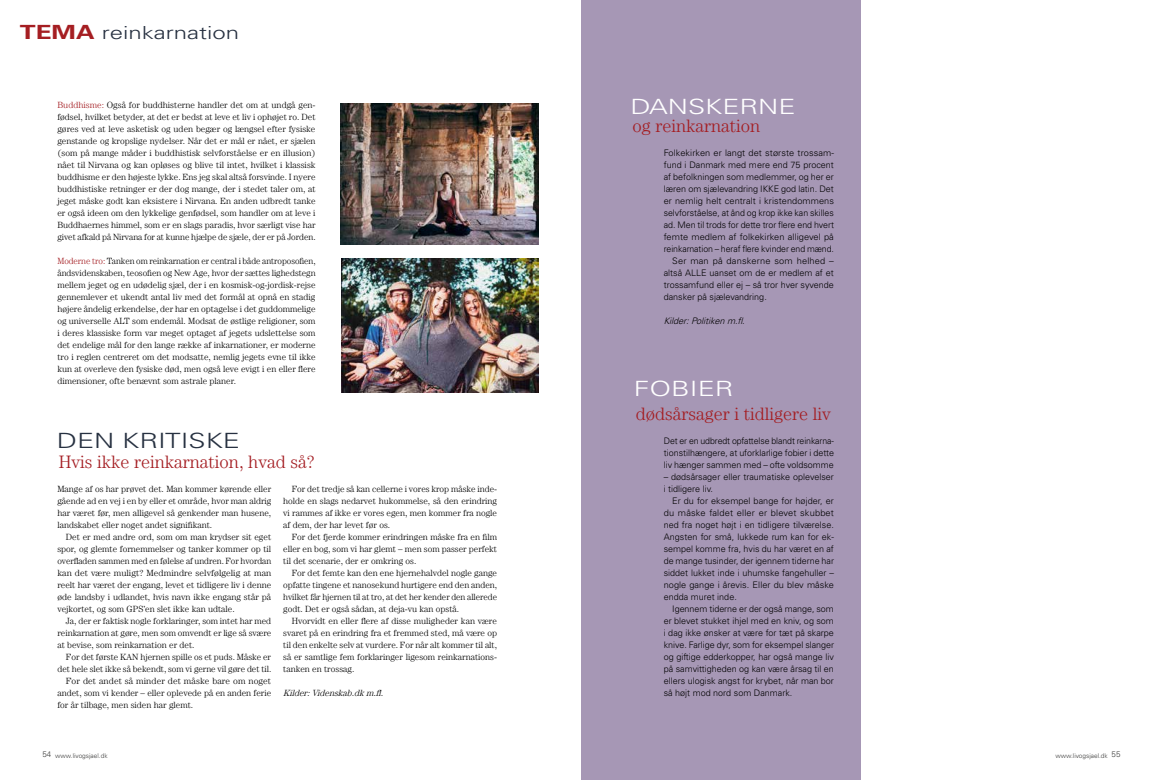
<style>
.page{position:relative;width:1163px;height:780px;background:#fff}
.page>*{position:absolute;margin:0;border:0;box-sizing:border-box;transform-origin:0 0}
.t1{font:300 21px "Univers LT Std";color:#fff;scale:1.33 1}
.t2{font:300 21px "Univers LT Std";color:#273141;scale:1.33 1}
.t3{font:300 18px "Century";color:#a41d22}
.t4{font:300 18px "Univers LT Std";color:#273141;scale:1.33 1}
.t5{font:300 9px/12px "Century";color:#000;text-align:justify}
.t6{font:300 9px/12px "Univers LT Std";color:#000;text-align:justify}
.t7{font:italic 300 9px "Century";color:#000}
.t8{font:italic 300 9px "Univers LT Std";color:#000}
.t9{font:300 6.5px "Univers LT Std";color:#3a3a39}
.s1{font-weight:700;font-size:19.5px;color:#a51e22}
.s2{color:#a41d22}
.s3{font-size:8px}
</style>
<div class="page">
<div style="left:581px;top:0;width:279px;height:780px;background:#a697b5"></div>
<img style="left:340px;top:104px;width:199px;height:140px">
<img style="left:341px;top:259px;width:198px;height:134px">
<h2 class="t4" style="left:20px;top:22px;width:166px"><span class="s1">TEMA</span> reinkarnation</h2>
<p class="t5" style="left:57px;top:99px;width:260px"><span class="s2">Buddhisme:</span> Også for buddhisterne handler det om at undgå gen&shy;fødsel, hvilket betyder, at det er bedst at leve et liv i ophøjet ro. Det gøres ved at leve asketisk og uden begær og længsel efter fysiske genstande og kropslige nydelser. Når det er mål er nået, er sjælen (som på mange måder i buddhistisk selvforståelse er en illusion) nået til Nirvana og kan opløses og blive til intet, hvilket i klassisk buddhisme er den højeste lykke. Ens jeg skal altså forsvinde. I nyere buddhistiske retninger er der dog mange, der i stedet taler om, at jeget måske godt kan eksistere i Nirvana. En anden udbredt tanke er også ideen om den lykkelige genfødsel, som handler om at leve i Buddhaernes himmel, som er en slags paradis, hvor særligt vise har givet afkald på Nirvana for at kunne hjælpe de sjæle, der er på Jorden.</p>
<p class="t5" style="left:57px;top:255px;width:260px"><span class="s2">Moderne tro:</span> Tanken om reinkarnation er central i både antroposofien, åndsvidenskaben, teosofien og New Age, hvor der sættes lighedstegn mellem jeget og en udødelig sjæl, der i en kosmisk-og-jordisk-rejse gennemlever et ukendt antal liv med det formål at opnå en stadig højere åndelig erkendelse, der har en optagelse i det guddommelige og universelle ALT som endemål. Modsat de østlige religioner, som i deres klassiske form var meget optaget af jegets udslettelse som det endelige mål for den lange række af inkarnationer, er moderne tro i reglen centreret om det modsatte, nemlig jegets evne til ikke kun at overleve den fysiske død, men også leve evigt i en eller flere dimensioner, ofte benævnt som astrale planer.</p>
<h1 class="t2" style="left:57px;top:428px;width:139px">DEN KRITISKE</h1>
<h2 class="t3" style="left:59px;top:451px;width:257px">Hvis ikke reinkarnation, hvad så?</h2>
<p class="t5" style="left:57px;top:483px;width:215px">Mange af os har prøvet det. Man kommer kørende eller gående ad en vej i en by eller et område, hvor man aldrig har været før, men alligevel så genkender man husene, landskabet eller noget andet signifikant.</p>
<p class="t5" style="left:57px;top:531px;width:215px;text-indent:9px">Det er med andre ord, som om man krydser sit eget spor, og glemte fornemmelser og tanker kommer op til overfladen sammen med en følelse af undren. For hvordan kan det være muligt? Medmindre selvfølgelig at man reelt har været der engang, levet et tidligere liv i denne øde landsby i udlandet, hvis navn ikke engang står på vejkortet, og som GPS’en slet ikke kan udtale.</p>
<p class="t5" style="left:57px;top:615px;width:215px;text-indent:9px">Ja, der er faktisk nogle forklaringer, som intet har med reinkarnation at gøre, men som omvendt er lige så svære at bevise, som reinkarnation er det.</p>
<p class="t5" style="left:66px;top:651px;width:207px">For det første KAN hjernen spille os et puds. Måske er</p>
<p class="t5" style="left:57px;top:663px;width:215px">det hele slet ikke så bekendt, som vi gerne vil gøre det til.</p>
<p class="t5" style="left:66px;top:675px;width:207px">For det andet så minder det måske bare om noget</p>
<p class="t5" style="left:57px;top:687px;width:215px">andet, som vi kender – eller oplevede på en anden ferie</p>
<p class="t5" style="left:57px;top:699px;width:137px">for år tilbage, men siden har glemt.</p>
<p class="t5" style="left:283px;top:483px;width:215px;text-indent:9px">For det tredje så kan cellerne i vores krop måske inde&shy;holde en slags nedarvet hukommelse, så den erindring vi rammes af ikke er vores egen, men kommer fra nogle af dem, der har levet før os.</p>
<p class="t5" style="left:283px;top:531px;width:215px;text-indent:9px">For det fjerde kommer erindringen måske fra en film eller en bog, som vi har glemt – men som passer perfekt til det scenarie, der er omkring os.</p>
<p class="t5" style="left:283px;top:567px;width:215px;text-indent:9px">For det femte kan den ene hjernehalvdel nogle gange opfatte tingene et nanosekund hurtigere end den anden, hvilket får hjernen til at tro, at det her kender den allerede godt. Det er også sådan, at deja-vu kan opstå.</p>
<p class="t5" style="left:283px;top:615px;width:215px;text-indent:9px">Hvorvidt en eller flere af disse muligheder kan være svaret på en erindring fra et fremmed sted, må være op til den enkelte selv at vurdere. For når alt kommer til alt, så er samtlige fem forklaringer ligesom reinkarnations&shy;tanken en trossag.</p>
<p class="t7" style="left:283px;top:688px;width:104px">Kilder:Videnskab.dkm.fl.</p>
<h1 class="t1" style="left:630px;top:94px;width:125px">DANSKERNE</h1>
<h2 class="t3" style="left:632px;top:115px;width:129px">og reinkarnation</h2>
<p class="t6" style="left:663px;top:147px;width:172px">Folkekirken er langt det største trossam-</p>
<p class="t6" style="left:663px;top:159px;width:172px">fund i Danmark med mere end 75 procent</p>
<p class="t6" style="left:663px;top:171px;width:172px">af befolkningen som medlemmer, og her er</p>
<p class="t6" style="left:663px;top:183px;width:172px">læren om sjælevandring IKKE god latin. Det</p>
<p class="t6" style="left:663px;top:195px;width:172px">er nemlig helt centralt i kristendommens</p>
<p class="t6" style="left:663px;top:207px;width:171px">selvforståelse, at ånd og krop ikke kan skilles</p>
<p class="t6" style="left:663px;top:219px;width:172px">ad. Men til trods for dette tror flere end hvert</p>
<p class="t6" style="left:663px;top:231px;width:172px">femte medlem af folkekirken alligevel på</p>
<p class="t6" style="left:663px;top:243px;width:172px">reinkarnation – heraf flere kvinder end mænd.</p>
<p class="t6" style="left:672px;top:255px;width:163px">Ser man på danskerne som helhed –</p>
<p class="t6" style="left:663px;top:267px;width:172px">altså ALLE uanset om de er medlem af et</p>
<p class="t6" style="left:663px;top:279px;width:172px">trossamfund eller ej – så tror hver syvende</p>
<p class="t6" style="left:663px;top:291px;width:105px">dansker på sjælevandring.</p>
<p class="t8" style="left:663px;top:315px;width:85px">Kilder:Politikenm.fl.</p>
<h1 class="t1" style="left:633px;top:376px;width:76px">FOBIER</h1>
<h2 class="t3" style="left:635px;top:403px;width:196px">dødsårsager i tidligere liv</h2>
<p class="t6" style="left:663px;top:435px;width:172px">Det er en udbredt opfattelse blandt reinkarna&shy;tionstilhængere, at uforklarlige fobier i dette liv hænger sammen med – ofte voldsomme</p>
<p class="t6" style="left:663px;top:471px;width:172px">– dødsårsager eller traumatiske oplevelser i tidligere liv.</p>
<p class="t6" style="left:663px;top:495px;width:172px;text-indent:9px">Er du for eksempel bange for højder, er du måske faldet eller er blevet skubbet ned fra noget højt i en tidligere tilværelse.<br>Angsten for små, lukkede rum kan for ek&shy;sempel komme fra, hvis du har været en af de mange tusinder, der igennem tiderne har siddet lukket inde i uhumske fangehuller – nogle gange i årevis. Eller du blev måske endda muret inde.</p>
<p class="t6" style="left:663px;top:603px;width:172px;text-indent:9px">Igennem tiderne er der også mange, som er blevet stukket ihjel med en kniv, og som i dag ikke ønsker at være for tæt på skarpe knive. Farlige dyr, som for eksempel slanger og giftige edderkopper, har også mange liv på samvittigheden og kan være årsag til en ellers ulogisk angst for krybet, når man bor så højt mod nord som Danmark.</p>
<p class="t9" style="left:43px;top:751px;width:67px"><span class="s3">54</span> www.livogsjael.dk</p>
<p class="t9" style="left:1055px;top:751px;width:67px">www.livogsjael.dk <span class="s3">55</span></p>
</div>
